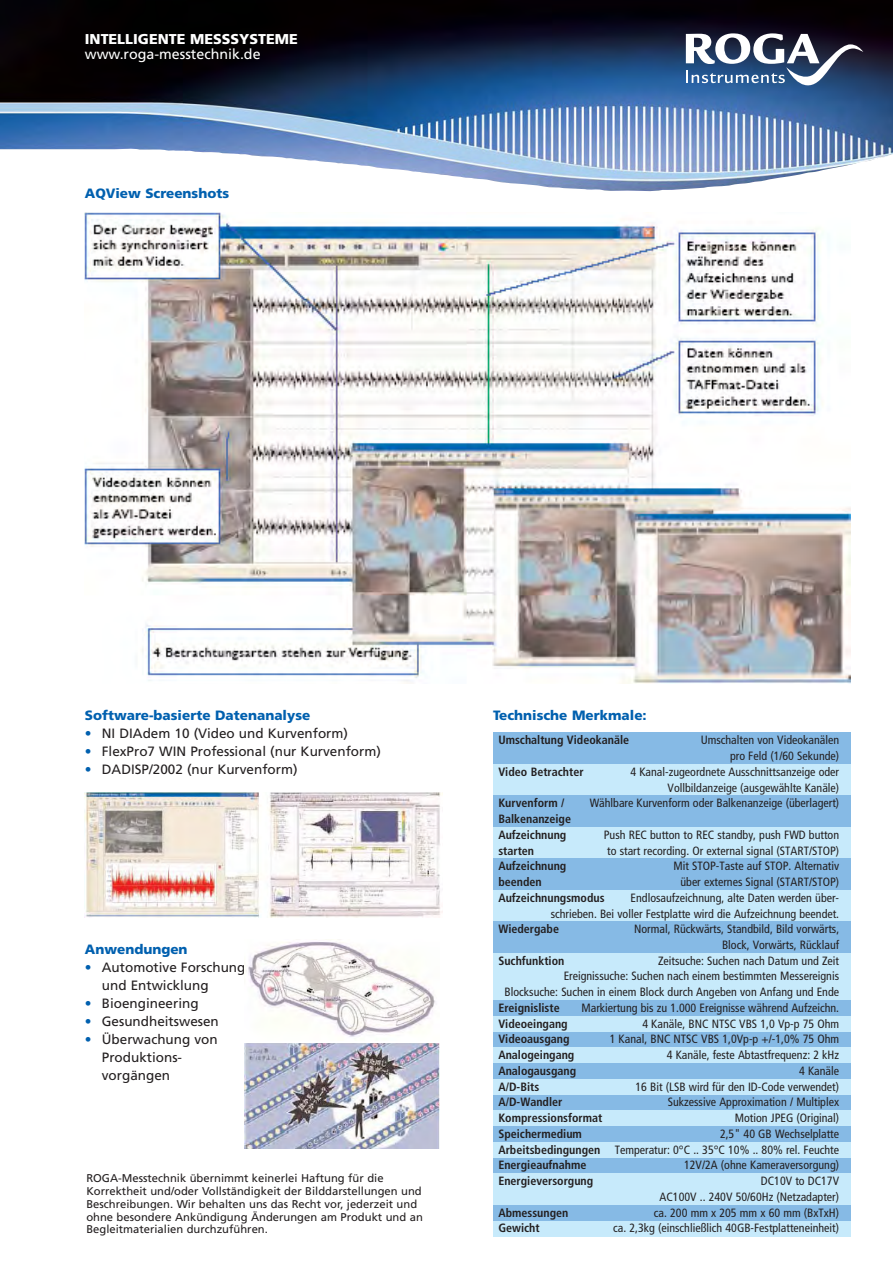
<style>
.page{position:relative;width:893px;height:1263px;background:#fff}
.page>*{position:absolute;margin:0;border:0;box-sizing:border-box;transform-origin:0 0}
.t1{font:900 14.25px "Frutiger";color:#fff}
.t2{font:14.25px "Frutiger";color:#fff}
.t3{font:13.5px/18px "Frutiger";color:#231f20}
.t4{font:900 13.5px "Frutiger";color:#0060af}
.t5{font:condensed 12px/15.8px "Frutiger";color:#231f20;text-align:right}
.t6{font:700 condensed 12px/15.8px "Frutiger";color:#231f20}
.t7{font:11.25px/12.8px "Frutiger";color:#231f20}
.s1{color:#0060af}
.s2{font-weight:700}
</style>
<div class="page">
<img style="left:0;top:0;width:893px;height:192px">
<svg style="left:686px;top:33px;width:177px;height:61px"></svg>
<img style="left:85px;top:212px;width:765px;height:472px">
<img style="left:85px;top:792px;width:357px;height:126px">
<div style="left:493px;top:733px;width:357px;height:31px;background:#86bae5"></div>
<div style="left:493px;top:764px;width:357px;height:32px;background:#c7eafb"></div>
<div style="left:493px;top:796px;width:357px;height:31px;background:#86bae5"></div>
<div style="left:493px;top:827px;width:357px;height:32px;background:#c7eafb"></div>
<div style="left:493px;top:859px;width:357px;height:31px;background:#86bae5"></div>
<div style="left:493px;top:890px;width:357px;height:32px;background:#c7eafb"></div>
<div style="left:493px;top:922px;width:357px;height:31px;background:#86bae5"></div>
<div style="left:493px;top:953px;width:357px;height:47px;background:#c7eafb"></div>
<div style="left:493px;top:1000px;width:357px;height:16px;background:#86bae5"></div>
<div style="left:493px;top:1016px;width:357px;height:16px;background:#c7eafb"></div>
<div style="left:493px;top:1032px;width:357px;height:16px;background:#86bae5"></div>
<div style="left:493px;top:1048px;width:357px;height:15px;background:#c7eafb"></div>
<div style="left:493px;top:1063px;width:357px;height:16px;background:#86bae5"></div>
<div style="left:493px;top:1079px;width:357px;height:16px;background:#c7eafb"></div>
<div style="left:493px;top:1095px;width:357px;height:16px;background:#86bae5"></div>
<div style="left:493px;top:1111px;width:357px;height:15px;background:#c7eafb"></div>
<div style="left:493px;top:1126px;width:357px;height:16px;background:#86bae5"></div>
<div style="left:493px;top:1142px;width:357px;height:16px;background:#c7eafb"></div>
<div style="left:493px;top:1158px;width:357px;height:16px;background:#86bae5"></div>
<div style="left:493px;top:1174px;width:357px;height:31px;background:#c7eafb"></div>
<div style="left:493px;top:1205px;width:357px;height:16px;background:#86bae5"></div>
<div style="left:493px;top:1221px;width:357px;height:16px;background:#c7eafb"></div>
<img style="left:246px;top:942px;width:190px;height:95px">
<img style="left:245px;top:1043px;width:195px;height:106px">
<p class="t1" style="left:85px;top:34px;width:215px">INTELLIGENTE MESSSYSTEME</p>
<p class="t2" style="left:85px;top:49px;width:177px">www.roga-messtechnik.de</p>
<p class="t4" style="left:85px;top:188px;width:146px">AQView Screenshots</p>
<p class="t4" style="left:85px;top:710px;width:227px">Software-basierte Datenanalyse</p>
<p class="t3" style="left:85px;top:725px;width:265px"><span class="s1">•</span> NI DIAdem 10 (Video und Kurvenform)</p>
<p class="t3" style="left:85px;top:743px;width:298px"><span class="s1">•</span> FlexPro7 WIN Professional (nur Kurvenform)</p>
<p class="t3" style="left:85px;top:761px;width:214px"><span class="s1">•</span> DADISP/2002 (nur Kurvenform)</p>
<p class="t4" style="left:85px;top:944px;width:104px">Anwendungen</p>
<p class="t3" style="left:102px;top:959px;width:145px;text-indent:-17px"><span class="s1">•</span> Automotive Forschung und Entwicklung</p>
<p class="t3" style="left:85px;top:995px;width:115px"><span class="s1">•</span> Bioengineering</p>
<p class="t3" style="left:85px;top:1013px;width:136px"><span class="s1">•</span> Gesundheitswesen</p>
<p class="t3" style="left:102px;top:1031px;width:117px;text-indent:-17px"><span class="s1">•</span> Überwachung von<br>Produktions&shy;vorgängen</p>
<p class="t7" style="left:86px;top:1173px;width:338px">ROGA-Messtechnik übernimmt keinerlei Haftung für die Korrektheit und/oder Vollständigkeit der Bilddarstellungen und Beschreibungen. Wir behalten uns das Recht vor, jederzeit und ohne besondere Ankündigung Änderungen am Produkt und an Begleitmaterialien durchzuführen.</p>
<p class="t4" style="left:493px;top:710px;width:155px">Technische Merkmale:</p>
<p class="t6" style="left:498px;top:733px;width:132px">Umschaltung Videokanäle</p>
<p class="t5" style="left:701px;top:733px;width:140px">Umschalten von Videokanälen pro Feld (1/60 Sekunde)</p>
<p class="t6" style="left:498px;top:765px;width:87px">Video Betrachter</p>
<p class="t5" style="left:630px;top:765px;width:210px">4 Kanal-zugeordnete Ausschnittsanzeige oder<br>Vollbildanzeige (ausgewählte Kanäle)</p>
<p class="t6" style="left:498px;top:796px;width:68px">Kurvenform /</p>
<p class="t5" style="left:590px;top:796px;width:251px">Wählbare Kurvenform oder Balkenanzeige (überlagert)</p>
<p class="t6" style="left:498px;top:812px;width:74px">Balkenanzeige<br>Aufzeichnung</p>
<p class="t5" style="left:604px;top:828px;width:237px">Push REC button to REC standby, push FWD button</p>
<p class="t6" style="left:498px;top:843px;width:37px">starten</p>
<p class="t5" style="left:607px;top:843px;width:233px">to start recording. Or external signal (START/STOP)</p>
<p class="t6" style="left:498px;top:859px;width:70px">Aufzeichnung</p>
<p class="t5" style="left:673px;top:859px;width:167px">Mit STOP-Taste auf STOP. Alternativ</p>
<p class="t6" style="left:498px;top:875px;width:45px">beenden</p>
<p class="t5" style="left:680px;top:875px;width:160px">über externes Signal (START/STOP)</p>
<p class="t6" style="left:498px;top:891px;width:108px">Aufzeichnungsmodus</p>
<p class="t5" style="left:551px;top:891px;width:290px">Endlosaufzeichnung, alte Daten werden über-<br>schrieben. Bei voller Festplatte wird die Aufzeichnung beendet.</p>
<p class="t6" style="left:498px;top:922px;width:62px">Wiedergabe</p>
<p class="t5" style="left:634px;top:922px;width:206px">Normal, Rückwärts, Standbild, Bild vorwärts,<br>Block, Vorwärts, Rücklauf</p>
<p class="t6" style="left:498px;top:954px;width:68px">Suchfunktion</p>
<p class="t5" style="left:505px;top:954px;width:336px">Zeitsuche: Suchen nach Datum und Zeit<br>Ereignissuche: Suchen nach einem bestimmten Messereignis<br>Blocksuche: Suchen in einem Block durch Angeben von Anfang und Ende</p>
<p class="t6" style="left:498px;top:1001px;width:63px">Ereignisliste</p>
<p class="t5" style="left:581px;top:1001px;width:259px">Markiertung bis zu 1.000 Ereignisse während Aufzeichn.</p>
<p class="t6" style="left:498px;top:1017px;width:71px">Videoeingang</p>
<p class="t5" style="left:642px;top:1017px;width:198px">4 Kanäle, BNC NTSC VBS 1,0 Vp-p 75 Ohm</p>
<p class="t6" style="left:498px;top:1032px;width:73px">Videoausgang</p>
<p class="t5" style="left:610px;top:1032px;width:231px">1 Kanal, BNC NTSC VBS 1,0Vp-p +/-1,0% 75 Ohm</p>
<p class="t6" style="left:498px;top:1048px;width:78px">Analogeingang</p>
<p class="t5" style="left:667px;top:1048px;width:174px">4 Kanäle, feste Abtastfrequenz: 2 kHz</p>
<p class="t6" style="left:498px;top:1064px;width:79px">Analogausgang</p>
<p class="t5" style="left:799px;top:1064px;width:42px">4 Kanäle</p>
<p class="t6" style="left:498px;top:1080px;width:42px">A/D-Bits</p>
<p class="t5" style="left:635px;top:1080px;width:205px">16 Bit (LSB wird für den ID-Code verwendet)</p>
<p class="t6" style="left:498px;top:1095px;width:66px">A/D-Wandler</p>
<p class="t5" style="left:668px;top:1095px;width:173px">Sukzessive Approximation / Multiplex</p>
<p class="t6" style="left:498px;top:1111px;width:105px">Kompressionsformat</p>
<p class="t5" style="left:735px;top:1111px;width:106px">Motion JPEG (Original)</p>
<p class="t6" style="left:498px;top:1127px;width:85px">Speichermedium</p>
<p class="t5" style="left:498px;top:1127px;width:342px;text-align:justify;text-indent:222px">2,5" 40 GB Wechselplatte <span class="s2">Arbeitsbedingungen</span> Temperatur: 0°C .. 35°C 10% .. 80% rel. Feuchte <span class="s2">Energieaufnahme</span></p>
<p class="t5" style="left:684px;top:1158px;width:157px">12V/2A (ohne Kameraversorgung)</p>
<p class="t6" style="left:498px;top:1174px;width:96px">Energieversorgung</p>
<p class="t5" style="left:660px;top:1174px;width:181px">DC10V to DC17V<br>AC100V .. 240V 50/60Hz (Netzadapter)</p>
<p class="t6" style="left:498px;top:1206px;width:71px">Abmessungen</p>
<p class="t5" style="left:654px;top:1206px;width:187px">ca. 200 mm x 205 mm x 60 mm (BxTxH)</p>
<p class="t6" style="left:498px;top:1221px;width:43px">Gewicht</p>
<p class="t5" style="left:613px;top:1221px;width:227px">ca. 2,3kg (einschließlich 40GB-Festplatteneinheit)</p>
</div>
